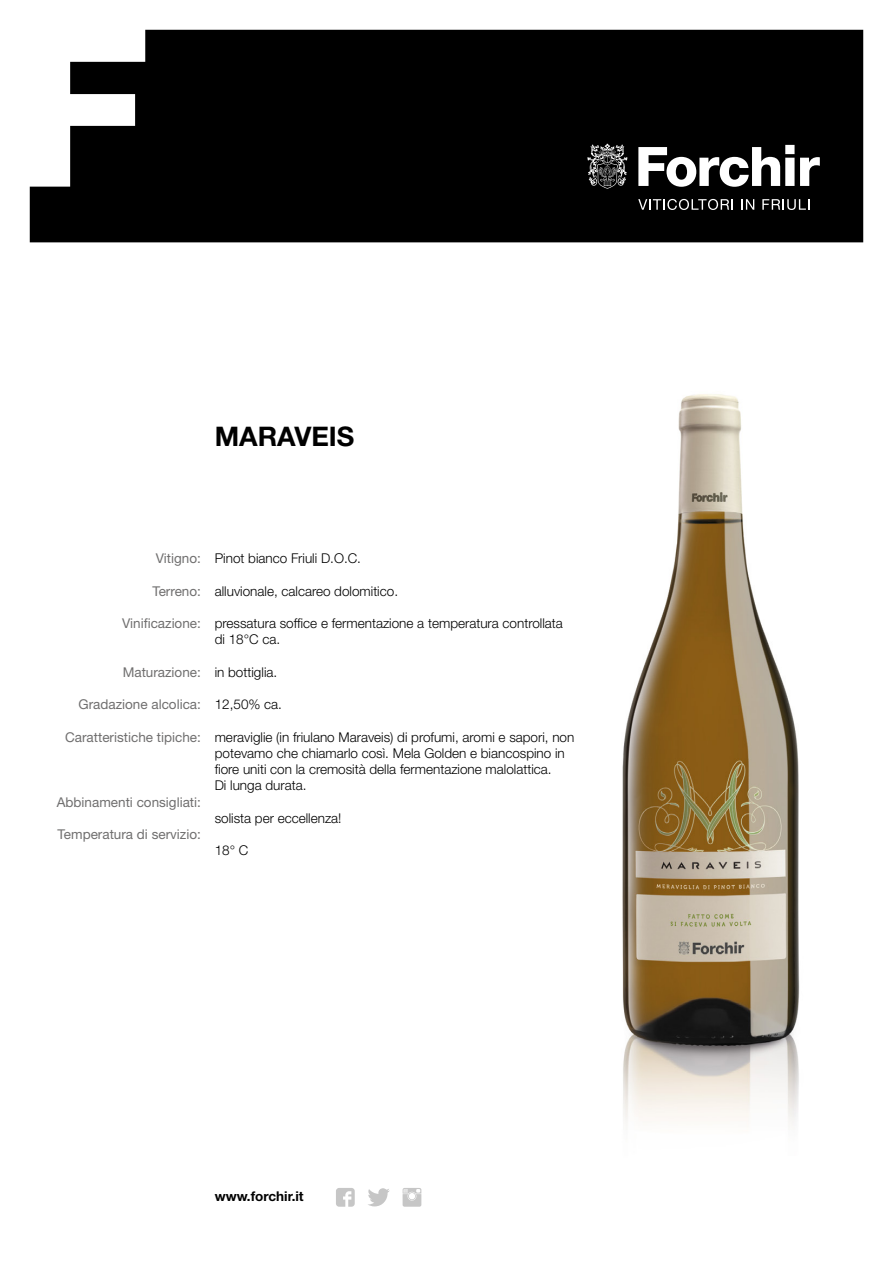
<style>
.page{position:relative;width:893px;height:1263px;background:#fff}
.page>*{position:absolute;margin:0;border:0;box-sizing:border-box;transform-origin:0 0}
.t1{font:700 27px "Helvetica Neue";color:#000}
.t2{font:300 13.5px/16.2px "Helvetica Neue";color:#000}
.t3{font:13.5px "Helvetica Neue";color:#706f6f}
.t4{font:700 13.5px "Helvetica Neue";color:#000}
</style>
<div class="page">
<img style="left:622px;top:394px;width:178px;height:731px">
<svg style="left:403px;top:1188px;width:18px;height:19px"></svg>
<svg style="left:336px;top:1188px;width:19px;height:19px"></svg>
<svg style="left:368px;top:1188px;width:22px;height:18px"></svg>
<div style="left:30px;top:30px;width:833px;height:212px;background:#000"></div>
<svg style="left:638px;top:145px;width:156px;height:42px"></svg>
<svg style="left:800px;top:157px;width:20px;height:29px"></svg>
<svg style="left:587px;top:144px;width:40px;height:45px;background:#4c4c4c"></svg>
<svg style="left:638px;top:199px;width:95px;height:11px"></svg>
<svg style="left:741px;top:199px;width:13px;height:11px"></svg>
<svg style="left:762px;top:199px;width:47px;height:11px"></svg>
<h1 class="t1" style="left:215px;top:420px;width:141px">MARAVEIS</h1>
<p class="t3" style="left:156px;top:551px;width:47px">Vitigno:</p>
<p class="t3" style="left:152px;top:583px;width:50px">Terreno:</p>
<p class="t3" style="left:122px;top:615px;width:80px">Vinificazione:</p>
<p class="t3" style="left:123px;top:664px;width:80px">Maturazione:</p>
<p class="t3" style="left:78px;top:696px;width:124px">Gradazione alcolica:</p>
<p class="t3" style="left:65px;top:729px;width:137px">Caratteristiche tipiche:</p>
<p class="t3" style="left:57px;top:794px;width:146px">Abbinamenti consigliati:</p>
<p class="t3" style="left:58px;top:826px;width:145px">Temperatura di servizio:</p>
<p class="t2" style="left:215px;top:550px;width:148px">Pinot bianco Friuli D.O.C.</p>
<p class="t2" style="left:215px;top:583px;width:185px">alluvionale, calcareo dolomitico.</p>
<p class="t2" style="left:215px;top:615px;width:350px">pressatura soffice e fermentazione a temperatura controllata di 18°C ca.</p>
<p class="t2" style="left:215px;top:664px;width:64px">in bottiglia.</p>
<p class="t2" style="left:215px;top:696px;width:69px">12,50% ca.</p>
<p class="t2" style="left:215px;top:728px;width:361px">meraviglie (in friulano Maraveis) di profumi, aromi e sapori, non potevamo che chiamarlo così. Mela Golden e biancospino in fiore uniti con la cremosità della fermentazione malolattica.<br>Di lunga durata.</p>
<p class="t2" style="left:215px;top:809px;width:128px">solista per eccellenza!</p>
<p class="t2" style="left:215px;top:842px;width:35px">18° C</p>
<p class="t4" style="left:215px;top:1188px;width:90px">www.forchir.it</p>
</div>
